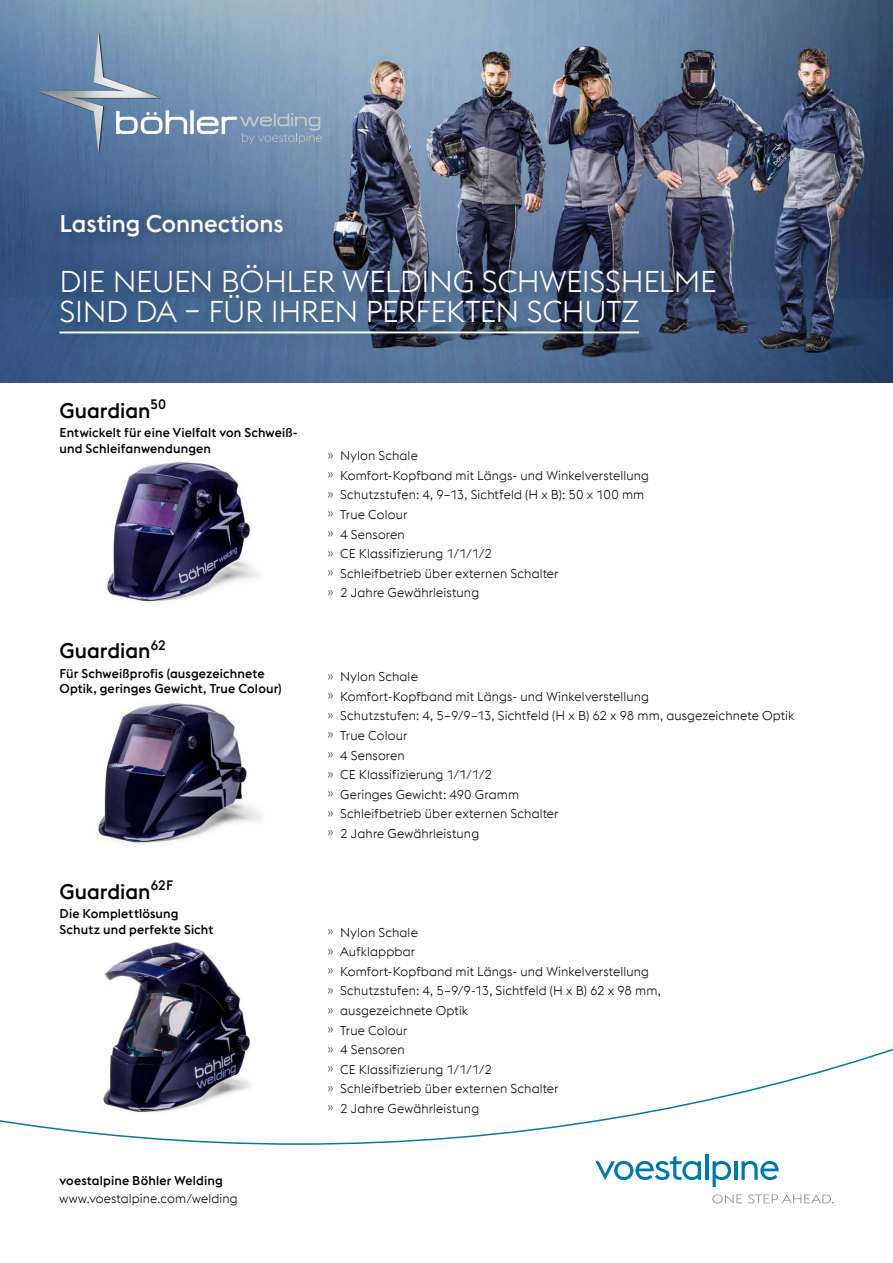
<style>
.page{position:relative;width:893px;height:1263px;background:#fff}
.page>*{position:absolute;margin:0;border:0;box-sizing:border-box;transform-origin:0 0}
.t1{font:300 30px/30px "voestalpine";letter-spacing:-.01em;color:#fff}
.t2{font:500 24px "voestalpine";letter-spacing:-.005em;color:#fff}
.t3{font:500 21px "voestalpine";letter-spacing:-.005em;color:#000}
.t4{font:300 12.75px/19.5px "voestalpine";letter-spacing:.01em;color:#000}
.t5{font:500 12.75px/15.3px "voestalpine";letter-spacing:.01em;color:#000}
.s1{color:#324568}
</style>
<div class="page">
<img style="left:0;top:0;width:893px;height:383px">
<svg style="left:0;top:1048px;width:893px;height:97px"></svg>
<svg style="left:595px;top:1156px;width:106px;height:24px"></svg>
<hr style="left:705px;top:1154px;width:3px;height:26px;background:#0078aa">
<svg style="left:713px;top:1161px;width:18px;height:26px"></svg>
<hr style="left:734px;top:1161px;width:3px;height:19px;background:#0078aa">
<svg style="left:741px;top:1161px;width:38px;height:19px"></svg>
<svg style="left:712px;top:1194px;width:30px;height:9px"></svg>
<svg style="left:748px;top:1194px;width:85px;height:9px"></svg>
<img style="left:34px;top:28px;width:129px;height:129px">
<img style="left:37px;top:31px;width:123px;height:122px">
<svg style="left:116px;top:110px;width:206px;height:34px;background:#89a0bc"></svg>
<div style="left:42px;top:196px;width:690px;height:157px;background:#04294c;opacity:.8"></div>
<hr style="left:60px;top:331px;width:579px;height:2px;background:#fff">
<img style="left:104px;top:461px;width:155px;height:141px">
<img style="left:96px;top:703px;width:165px;height:142px">
<img style="left:96px;top:942px;width:163px;height:178px">
<h2 class="t2" style="left:60px;top:209px;width:226px">Lasting Connections</h2>
<h1 class="t1" style="left:60px;top:266px;width:658px">DIE NEUEN BÖHLER WELDING SCHWEISSHELME<br>SIND DA – FÜR IHREN PERFEKTEN SCHUTZ</h1>
<h3 class="t3" style="left:60px;top:398px;width:108px">Guardian<sup>50</sup></h3>
<p class="t5" style="left:60px;top:425px;width:240px">Entwickelt für eine Vielfalt von Schweiß&shy;und Schleifanwendungen</p>
<p class="t4" style="left:327px;top:446px;width:323px"><span class="s1">»</span> Nylon Schale<br><span class="s1">»</span> Komfort-Kopfband mit Längs- und Winkelverstellung <span class="s1">»</span> Schutzstufen: 4, 9–13, Sichtfeld (H x B): 50 x 100 mm <span class="s1">»</span> True Colour<br><span class="s1">»</span> 4 Sensoren<br><span class="s1">»</span> CE Klassifizierung 1/1/1/2<br><span class="s1">»</span> Schleifbetrieb über externen Schalter<br><span class="s1">»</span> 2 Jahre Gewährleistung</p>
<h3 class="t3" style="left:60px;top:638px;width:108px">Guardian<sup>62</sup></h3>
<p class="t5" style="left:60px;top:666px;width:224px">Für Schweißprofis (ausgezeichnete<br>Optik, geringes Gewicht, True Colour)</p>
<p class="t4" style="left:327px;top:667px;width:468px"><span class="s1">»</span> Nylon Schale<br><span class="s1">»</span> Komfort-Kopfband mit Längs- und Winkelverstellung<br><span class="s1">»</span> Schutzstufen: 4, 5–9/9–13, Sichtfeld (H x B) 62 x 98 mm, ausgezeichnete Optik <span class="s1">»</span> True Colour<br><span class="s1">»</span> 4 Sensoren<br><span class="s1">»</span> CE Klassifizierung 1/1/1/2<br><span class="s1">»</span> Geringes Gewicht: 490 Gramm<br><span class="s1">»</span> Schleifbetrieb über externen Schalter<br><span class="s1">»</span> 2 Jahre Gewährleistung</p>
<h3 class="t3" style="left:60px;top:879px;width:115px">Guardian<sup>62F</sup></h3>
<p class="t5" style="left:60px;top:906px;width:155px">Die Komplettlösung<br>Schutz und perfekte Sicht</p>
<p class="t5" style="left:60px;top:1173px;width:165px">voestalpine Böhler Welding</p>
<p class="t4" style="left:60px;top:1189px;width:180px">www.voestalpine.com/welding</p>
<p class="t4" style="left:327px;top:922px;width:335px"><span class="s1">»</span> Nylon Schale<br><span class="s1">»</span> Aufklappbar<br><span class="s1">»</span> Komfort-Kopfband mit Längs- und Winkelverstellung<br><span class="s1">»</span> Schutzstufen: 4, 5–9/9-13, Sichtfeld (H x B) 62 x 98 mm, <span class="s1">»</span> ausgezeichnete Optik<br><span class="s1">»</span> True Colour<br><span class="s1">»</span> 4 Sensoren<br><span class="s1">»</span> CE Klassifizierung 1/1/1/2<br><span class="s1">»</span> Schleifbetrieb über externen Schalter<br><span class="s1">»</span> 2 Jahre Gewährleistung</p>
</div>
